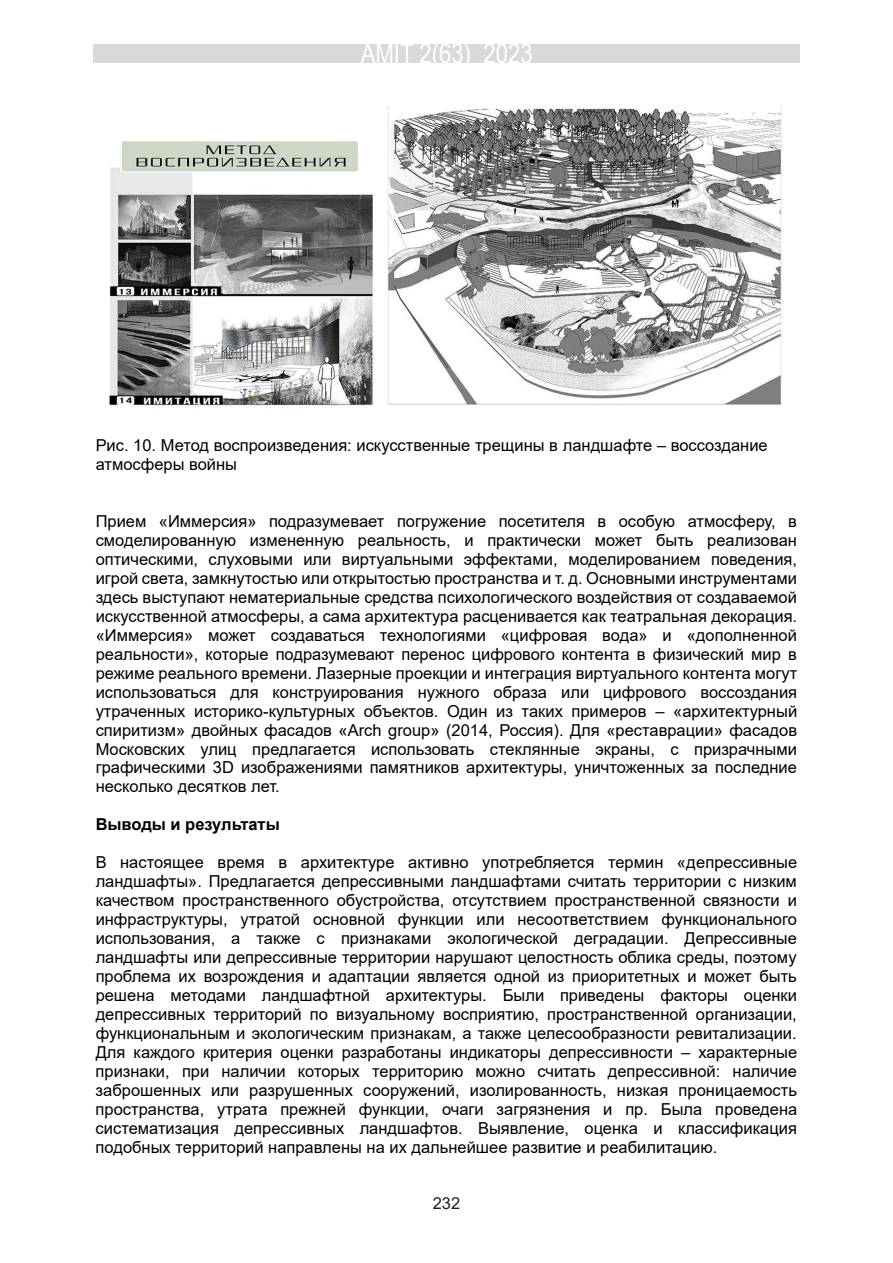
<style>
.page{position:relative;width:893px;height:1263px;background:#fff}
.page>*{position:absolute;margin:0;border:0;box-sizing:border-box;transform-origin:0 0}
.t1{font:27px "Arial Narrow";color:#fff}
.t2{font:16.5px/18.9px "Arial";color:#000;text-align:justify}
.t3{font:700 16.5px "Arial";color:#000}
.t4{font:16.5px "Arial";color:#231f20}
</style>
<div class="page">
<div style="left:93px;top:44px;width:707px;height:19px;background:#d9d9d9"></div>
<img style="left:109px;top:105px;width:673px;height:301px">
<h1 class="t1" style="left:361px;top:34px;width:173px">AMIT 2(63) 2023</h1>
<p class="t2" style="left:96px;top:435px;width:673px">Рис. 10. Метод воспроизведения: искусственные трещины в ландшафте – воссоздание атмосферы войны</p>
<p class="t2" style="left:96px;top:511px;width:703px">Прием «Иммерсия» подразумевает погружение посетителя в особую атмосферу, в смоделированную измененную реальность, и практически может быть реализован оптическими, слуховыми или виртуальными эффектами, моделированием поведения, игрой света, замкнутостью или открытостью пространства и т. д. Основными инструментами здесь выступают нематериальные средства психологического воздействия от создаваемой искусственной атмосферы, а сама архитектура расценивается как театральная декорация. «Иммерсия» может создаваться технологиями «цифровая вода» и «дополненной реальности», которые подразумевают перенос цифрового контента в физический мир в режиме реального времени. Лазерные проекции и интеграция виртуального контента могут использоваться для конструирования нужного образа или цифрового воссоздания утраченных историко-культурных объектов. Один из таких примеров – «архитектурный спиритизм» двойных фасадов «Arch group» (2014, Россия). Для «реставрации» фасадов Московских улиц предлагается использовать стеклянные экраны, с призрачными графическими 3D изображениями памятников архитектуры, уничтоженных за последние несколько десятков лет.</p>
<p class="t3" style="left:96px;top:813px;width:186px">Выводы и результаты</p>
<p class="t2" style="left:96px;top:853px;width:703px">В настоящее время в архитектуре активно употребляется термин «депрессивные ландшафты». Предлагается депрессивными ландшафтами считать территории с низким качеством пространственного обустройства, отсутствием пространственной связности и инфраструктуры, утратой основной функции или несоответствием функционального использования, а также с признаками экологической деградации. Депрессивные ландшафты или депрессивные территории нарушают целостность облика среды, поэтому проблема их возрождения и адаптации является одной из приоритетных и может быть решена методами ландшафтной архитектуры. Были приведены факторы оценки депрессивных территорий по визуальному восприятию, пространственной организации, функциональным и экологическим признакам, а также целесообразности ревитализации.<br>Для каждого критерия оценки разработаны индикаторы депрессивности – характерные признаки, при наличии которых территорию можно считать депрессивной: наличие заброшенных или разрушенных сооружений, изолированность, низкая проницаемость пространства, утрата прежней функции, очаги загрязнения и пр. Была проведена систематизация депрессивных ландшафтов. Выявление, оценка и классификация подобных территорий направлены на их дальнейшее развитие и реабилитацию.</p>
<p class="t4" style="left:433px;top:1191px;width:29px">232</p>
</div>
